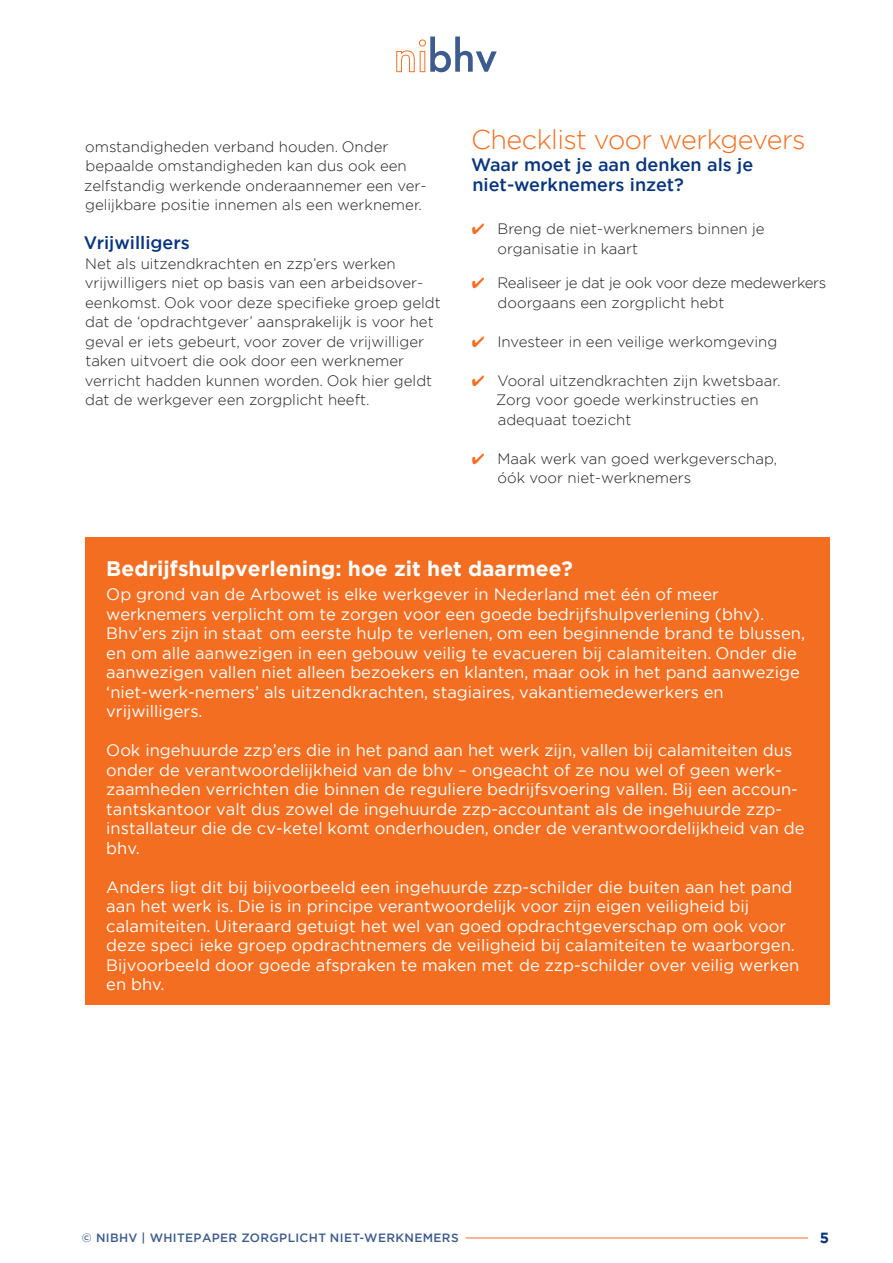
<style>
.page{position:relative;width:893px;height:1263px;background:#fff}
.page>*{position:absolute;margin:0;border:0;box-sizing:border-box;transform-origin:0 0}
.t1{font:300 27px "Gotham";letter-spacing:-.02em;color:#f36e21}
.t2{font:700 21px "Gotham";color:#fff}
.t3{font:500 18px/19.5px "Gotham";color:#08357c}
.t4{font:16.5px/19.5px "Gotham";color:#fff}
.t5{font:300 15px/19.5px "Gotham";color:#231f20}
.t6{font:300 15px/19.5px "Gotham";letter-spacing:-.02em;color:#231f20}
.t7{font:700 14.7px "Gotham";color:#08357c}
.t8{font:500 12px "Gotham";letter-spacing:.03em;color:#3d5b8c}
.s1{color:#f36e21}
</style>
<div class="page">
<div style="left:85px;top:537px;width:744px;height:467px;background:#f36e21"></div>
<svg style="left:396px;top:37px;width:101px;height:35px"></svg>
<hr style="left:466px;top:1237px;width:342px;height:1px;background:#f36e21">
<p class="t5" style="left:84px;top:136px;width:344px">omstandigheden verband houden. Onder bepaalde omstandigheden kan dus ook een zelfstandig werkende onderaannemer een ver&shy;gelijkbare positie innemen als een werknemer.</p>
<p class="t3" style="left:84px;top:233px;width:108px">Vrijwilligers</p>
<p class="t5" style="left:85px;top:253px;width:357px">Net als uitzendkrachten en zzp’ers werken vrijwilligers niet op basis van een arbeidsover&shy;eenkomst. Ook voor deze specifieke groep geldt dat de ‘opdrachtgever’ aansprakelijk is voor het geval er iets gebeurt, voor zover de vrijwilliger taken uitvoert die ook door een werknemer verricht hadden kunnen worden. Ook hier geldt dat de werkgever een zorgplicht heeft.</p>
<h1 class="t1" style="left:471px;top:123px;width:336px">Checklist voor werkgevers</h1>
<p class="t3" style="left:471px;top:155px;width:284px">Waar moet je aan denken als je niet-werknemers inzet?</p>
<p class="t5" style="left:498px;top:219px;width:268px;text-indent:-26px"><span class="s1">✔</span> Breng de niet-werknemers binnen je organisatie in kaart</p>
<p class="t6" style="left:498px;top:273px;width:330px;text-indent:-26px"><span class="s1">✔</span> Realiseer je dat je ook voor deze medewerkers doorgaans een zorgplicht hebt</p>
<p class="t5" style="left:472px;top:331px;width:307px"><span class="s1">✔</span> Investeer in een veilige werkomgeving</p>
<p class="t5" style="left:496px;top:370px;width:286px;text-indent:-24px"><span class="s1">✔</span> Vooral uitzendkrachten zijn kwetsbaar.<br>Zorg voor goede werkinstructies en adequaat toezicht</p>
<p class="t5" style="left:498px;top:448px;width:281px;text-indent:-26px"><span class="s1">✔</span> Maak werk van goed werkgeverschap, óók voor niet-werknemers</p>
<p class="t2" style="left:106px;top:555px;width:468px">Bedrijfshulpverlening: hoe zit het daarmee?</p>
<p class="t4" style="left:106px;top:584px;width:700px">Op grond van de Arbowet is elke werkgever in Nederland met één of meer werknemers verplicht om te zorgen voor een goede bedrijfshulpverlening (bhv).<br>Bhv’ers zijn in staat om eerste hulp te verlenen, om een beginnende brand te blussen, en om alle aanwezigen in een gebouw veilig te evacueren bij calamiteiten. Onder die aanwezigen vallen niet alleen bezoekers en klanten, maar ook in het pand aanwezige ‘niet-werk-nemers’ als uitzendkrachten, stagiaires, vakantiemedewerkers en vrijwilligers.</p>
<p class="t4" style="left:106px;top:740px;width:700px">Ook ingehuurde zzp’ers die in het pand aan het werk zijn, vallen bij calamiteiten dus onder de verantwoordelijkheid van de bhv – ongeacht of ze nou wel of geen werk&shy;zaamheden verrichten die binnen de reguliere bedrijfsvoering vallen. Bij een accoun&shy;tantskantoor valt dus zowel de ingehuurde zzp-accountant als de ingehuurde zzp&shy;installateur die de cv-ketel komt onderhouden, onder de verantwoordelijkheid van de bhv.</p>
<p class="t4" style="left:106px;top:877px;width:694px">Anders ligt dit bij bijvoorbeeld een ingehuurde zzp-schilder die buiten aan het pand aan het werk is. Die is in principe verantwoordelijk voor zijn eigen veiligheid bij calamiteiten. Uiteraard getuigt het wel van goed opdrachtgeverschap om ook voor deze speci ieke groep opdrachtnemers de veiligheid bij calamiteiten te waarborgen.<br>Bijvoorbeeld door goede afspraken te maken met de zzp-schilder over veilig werken en bhv.</p>
<p class="t8" style="left:82px;top:1229px;width:378px">© NIBHV | WHITEPAPER ZORGPLICHT NIET-WERKNEMERS</p>
<p class="t7" style="left:820px;top:1228px;width:11px">5</p>
</div>
